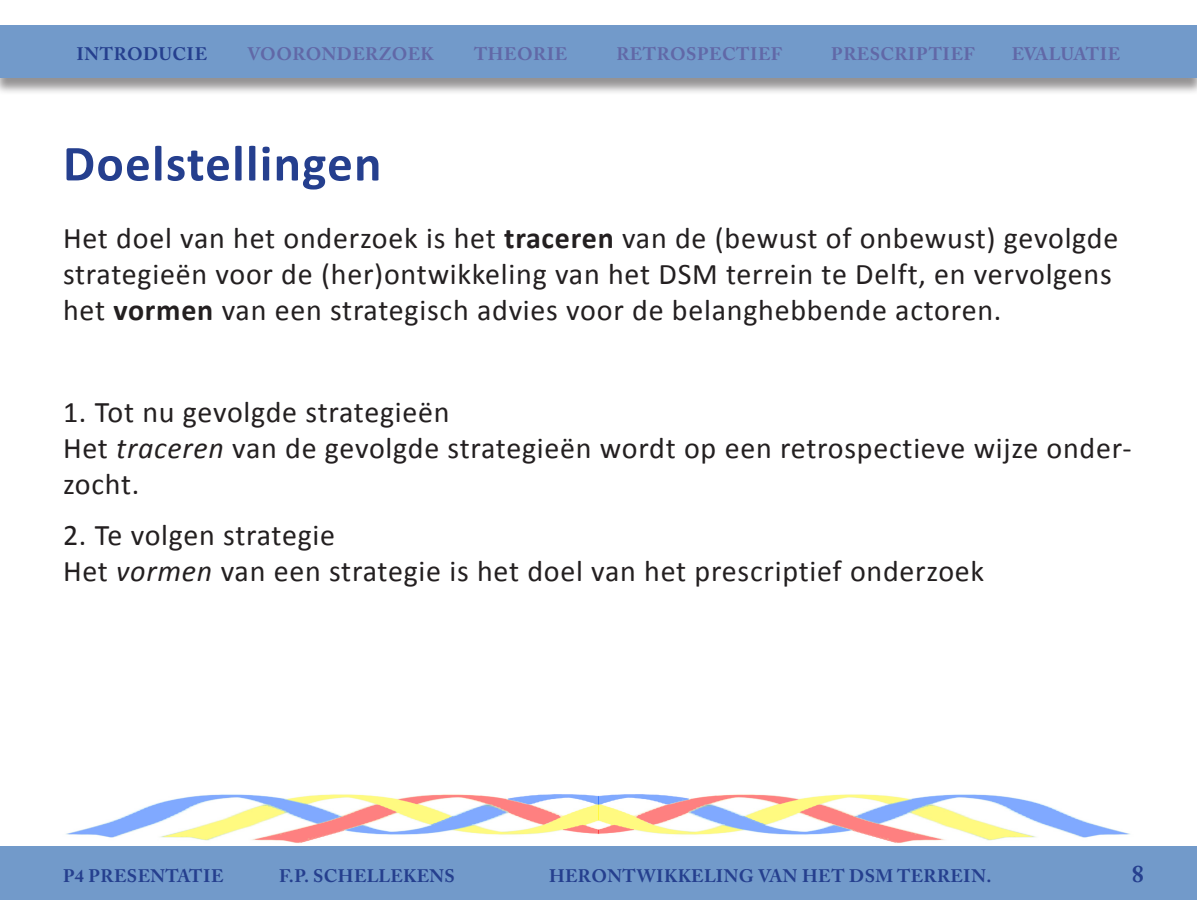
<style>
.page{position:relative;width:1197px;height:900px;background:#fff}
.page>*{position:absolute;margin:0;border:0;box-sizing:border-box;transform-origin:0 0}
.t1{font:700 51px "Calibri";letter-spacing:.025em;color:#253f8e}
.t2{font:30px/36px "Calibri";letter-spacing:.025em;color:#231f20}
.t3{font:700 24px "Adobe Caslon Pro";color:#253f8e}
.t4{font:700 18px "Adobe Caslon Pro";letter-spacing:.025em;color:#253f8e}
.t5{font:700 18px "Adobe Caslon Pro";letter-spacing:.025em;color:#6168a7}
.t6{font:700 18px "Adobe Caslon Pro";letter-spacing:.005em;color:#6168a7}
.s1{font-weight:700}
.s2{font-style:italic}
</style>
<div class="page">
<img style="left:66px;top:794px;width:1064px;height:49px">
<div style="left:0;top:846px;width:1197px;height:54px;background:#729aca"></div>
<div style="left:0;top:26px;width:1197px;height:69px;background:#231f20;opacity:.6"></div>
<div style="left:0;top:26px;width:1197px;height:52px;background:#729aca"></div>
<p class="t4" style="left:77px;top:43px;width:132px">INTRODUCIE</p>
<p class="t5" style="left:248px;top:43px;width:188px">VOORONDERZOEK</p>
<p class="t5" style="left:474px;top:43px;width:95px">THEORIE</p>
<p class="t5" style="left:616px;top:43px;width:167px">RETROSPECTIEF</p>
<p class="t5" style="left:831px;top:43px;width:145px">PRESCRIPTIEF</p>
<p class="t6" style="left:1012px;top:43px;width:110px">EVALUATIE</p>
<p class="t1" style="left:63px;top:131px;width:320px">Doelstellingen</p>
<p class="t2" style="left:63px;top:220px;width:1057px">Het doel van het onderzoek is het <span class="s1">traceren</span> van de (bewust of onbewust) gevolgde strategieën voor de (her)ontwikkeling van het DSM terrein te Delft, en vervolgens het <span class="s1">vormen</span> van een strategisch advies voor de belanghebbende actoren.</p>
<p class="t2" style="left:63px;top:394px;width:1070px">1. Tot nu gevolgde strategieën<br>Het <span class="s2">traceren</span> van de gevolgde strategieën wordt op een retrospectieve wijze onder&shy;zocht.</p>
<p class="t2" style="left:63px;top:517px;width:923px">2. Te volgen strategie<br>Het <span class="s2">vormen</span> van een strategie is het doel van het prescriptief onderzoek</p>
<p class="t4" style="left:63px;top:865px;width:162px">P4 PRESENTATIE</p>
<p class="t4" style="left:279px;top:865px;width:177px">F.P. SCHELLEKENS</p>
<p class="t4" style="left:549px;top:865px;width:444px">HERONTWIKKELING VAN HET DSM TERREIN.</p>
<p class="t3" style="left:1132px;top:859px;width:13px">8</p>
</div>
